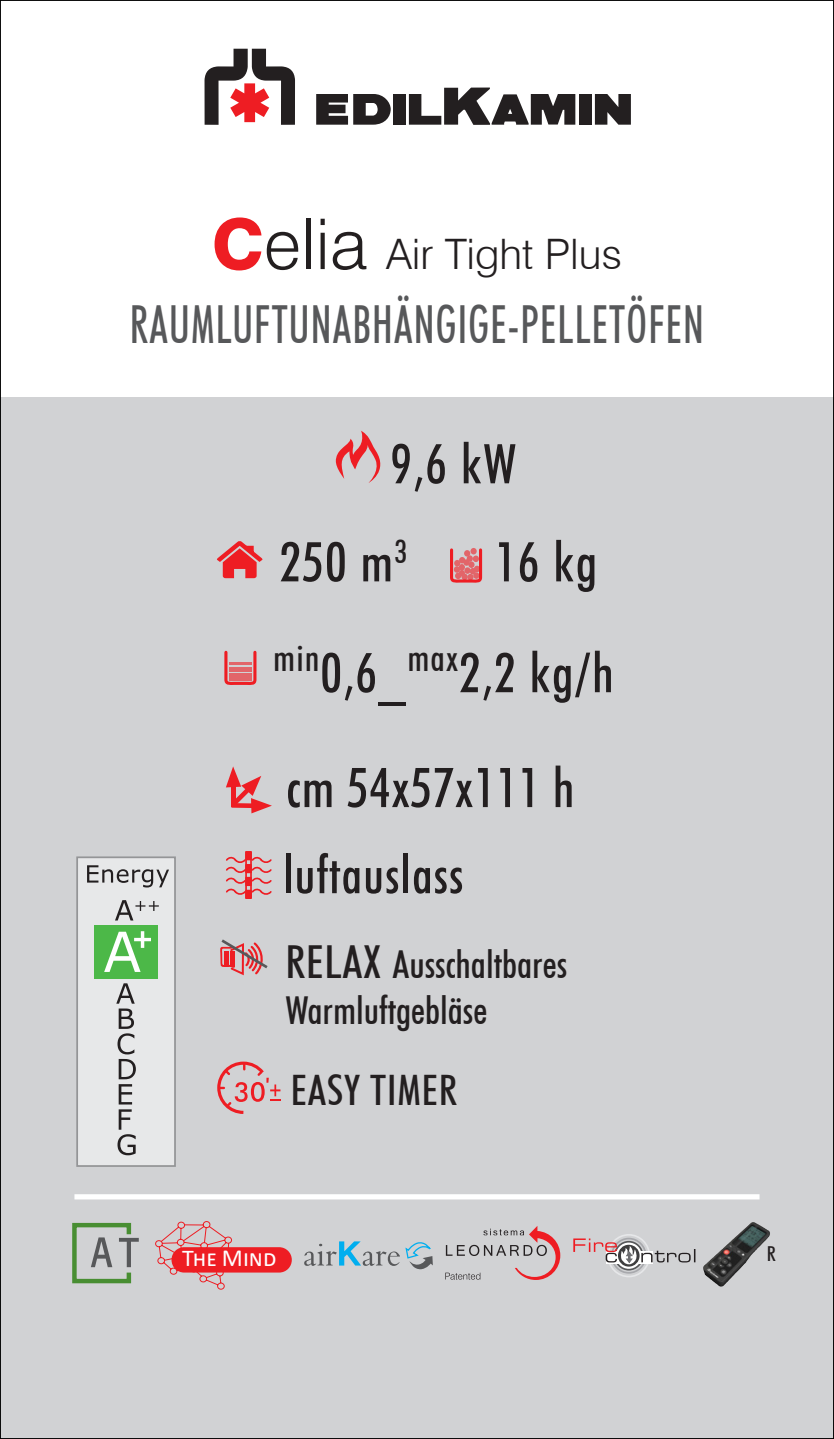
<style>
.page{position:relative;width:834px;height:1439px;background:#fff}
.page>*{position:absolute;margin:0;border:0;box-sizing:border-box;transform-origin:0 0}
.t1{font:500 condensed 54.95px/98px "Futura BT";letter-spacing:.02em;color:#231f20}
.t2{font:500 condensed 52.5px "Futura BT";letter-spacing:.03em;color:#57585a;scale:.8 1}
.t3{font:500 condensed 52.5px "Futura BT";letter-spacing:.02em;color:#231f20}
.t4{font:300 42px "Swiss 721 BT";color:#231f20}
.t5{font:500 condensed 42px "Futura BT";letter-spacing:.02em;color:#231f20}
.t6{font:500 condensed 38.5px/46.2px "Futura BT";color:#231f20}
.t7{font:24.5px "Calibri";color:#fff}
.t8{font:500 condensed 20.65px "Futura BT";color:#231f20}
.s1{font-weight:800;font-size:70px;color:#ee1d23}
.s2{font-size:70px}
.s3{font-size:45.5px}
.s4{font-size:24.15px}
</style>
<div class="page">
<div style="left:0;top:45px;width:833px;height:1394px;background:#d1d2d4"></div>
<div style="left:0;top:0;width:833px;height:397px;background:#fff"></div>
<svg style="left:204px;top:49px;width:91px;height:76px"></svg>
<div style="left:579px;top:94px;width:12px;height:31px;background:#231f20"></div>
<div style="left:393px;top:94px;width:12px;height:31px;background:#231f20"></div>
<svg style="left:316px;top:94px;width:75px;height:31px"></svg>
<svg style="left:409px;top:88px;width:166px;height:37px"></svg>
<svg style="left:594px;top:94px;width:36px;height:31px"></svg>
<svg style="left:226px;top:766px;width:46px;height:47px"></svg>
<div style="left:231px;top:803px;width:21px;height:5px;background:#ee1d23"></div>
<svg style="left:335px;top:431px;width:46px;height:52px"></svg>
<svg style="left:450px;top:548px;width:33px;height:35px"></svg>
<svg style="left:217px;top:541px;width:45px;height:37px"></svg>
<svg style="left:224px;top:650px;width:33px;height:35px"></svg>
<div style="left:229px;top:673px;width:23px;height:7px;background:#e26569"></div>
<hr style="left:229px;top:667px;width:23px;height:4px;background:#e26569">
<hr style="left:229px;top:663px;width:23px;height:2px;background:#ee1d23">
<div style="left:74px;top:1194px;width:685px;height:5px;background:#fff"></div>
<div style="left:76px;top:856px;width:100px;height:311px;background:#e7e8e9"></div>
<svg style="left:87px;top:865px;width:82px;height:22px"></svg>
<svg style="left:115px;top:900px;width:44px;height:20px"></svg>
<div style="left:94px;top:924px;width:64px;height:54px;background:#4cb848"></div>
<svg style="left:104px;top:931px;width:47px;height:41px"></svg>
<svg style="left:116px;top:983px;width:20px;height:172px"></svg>
<div style="left:245px;top:851px;width:7px;height:9px;background:#ee1d23"></div>
<div style="left:245px;top:889px;width:7px;height:10px;background:#ee1d23"></div>
<svg style="left:226px;top:857px;width:46px;height:38px"></svg>
<img style="left:703px;top:1222px;width:67px;height:64px">
<svg style="left:445px;top:1226px;width:115px;height:54px"></svg>
<svg style="left:615px;top:1241px;width:27px;height:28px"></svg>
<div style="left:614px;top:1241px;width:29px;height:29px;border:2px solid #57585a;border-radius:50%"></div>
<div style="left:611px;top:1237px;width:35px;height:36px;border:2px solid #a8a9ad;border-radius:50%"></div>
<div style="left:607px;top:1234px;width:43px;height:43px;border:2px solid #e6e7e9;border-radius:50%"></div>
<div style="left:617px;top:1243px;width:22px;height:24px;border:2px solid #fff;border-radius:50%"></div>
<div style="left:618px;top:1244px;width:21px;height:22px;border:2px solid #3e3e3f;border-radius:50%"></div>
<svg style="left:573px;top:1238px;width:122px;height:27px"></svg>
<svg style="left:155px;top:1221px;width:77px;height:69px"></svg>
<div style="left:171px;top:1247px;width:121px;height:25px;background:#ee1d23;border-radius:13px"></div>
<svg style="left:304px;top:1241px;width:129px;height:29px"></svg>
<svg style="left:217px;top:1061px;width:63px;height:53px"></svg>
<svg style="left:72px;top:1223px;width:67px;height:60px"></svg>
<svg style="left:220px;top:939px;width:48px;height:37px"></svg>
<p class="t4" style="left:212px;top:229px;width:412px"><span class="s1">C</span><span class="s2">elia</span> Air Tight Plus</p>
<p class="t2" style="left:130px;top:292px;width:719px">RAUMLUFTUNABHÄNGIGE-PELLETÖFEN</p>
<p class="t1" style="left:280px;top:414px;width:238px;text-indent:111px">9,6 kW<br>250 m<sup>3</sup></p>
<p class="t1" style="left:273px;top:506px;width:342px;line-height:111px;text-indent:222px">16 kg <sup>min</sup>0,6_<sup>max</sup>2,2 kg/h</p>
<p class="t1" style="left:286px;top:738px;width:289px">cm 54x57x111 h</p>
<p class="t3" style="left:283px;top:842px;width:182px">luftauslass</p>
<p class="t6" style="left:285px;top:941px;width:283px"><span class="s3">RELAX</span> Ausschaltbares<br>Warmluftgebläse</p>
<p class="t5" style="left:291px;top:1065px;width:167px">EASY TIMER</p>
<p class="t7" style="left:182px;top:1240px;width:96px"><span class="s4">The</span> Mind</p>
<p class="t8" style="left:766px;top:1240px;width:10px">R</p>
</div>
